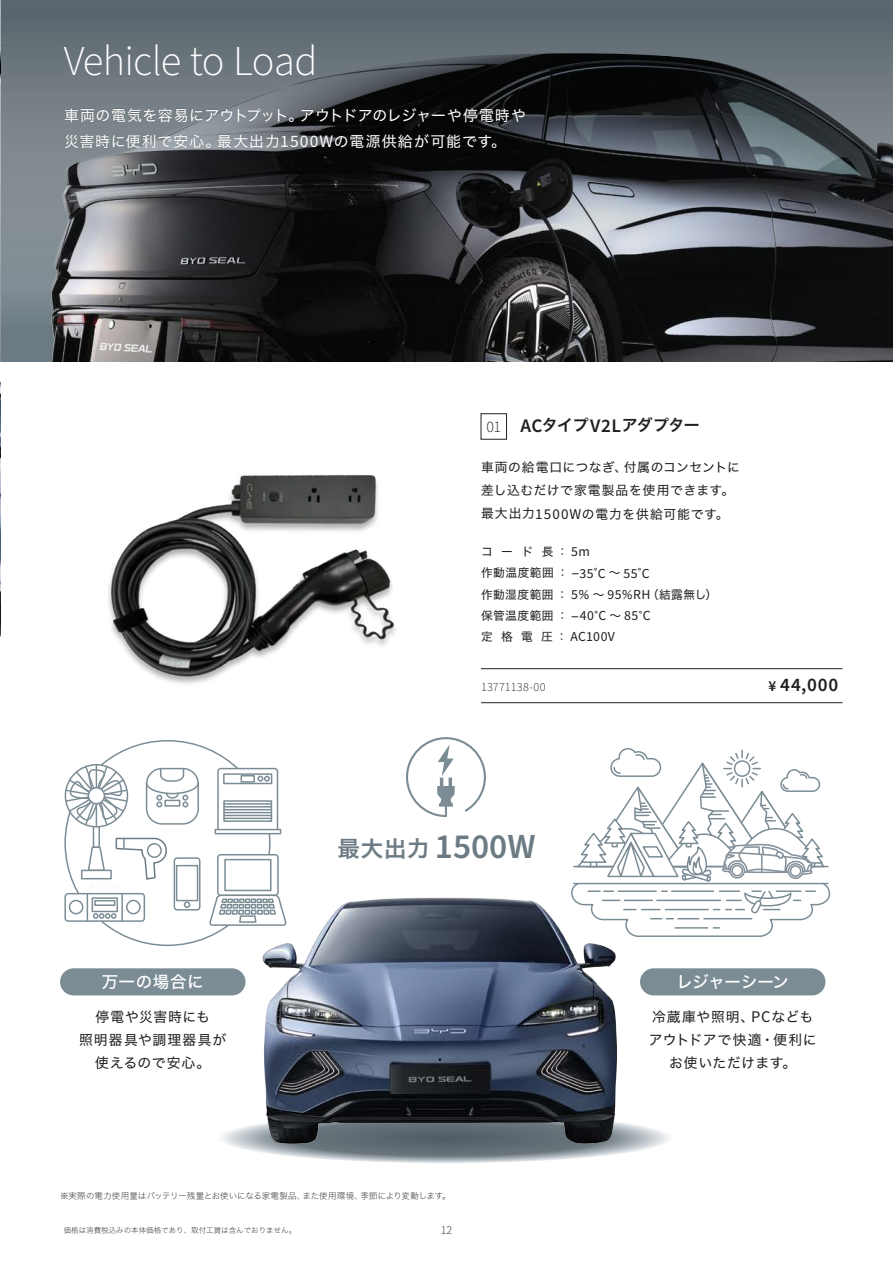
<style>
.page{position:relative;width:893px;height:1263px;background:#fff}
.page>*{position:absolute;margin:0;border:0;box-sizing:border-box;transform-origin:0 0}
.t1{font:300 42.45px "Source Sans Pro";letter-spacing:-.02em;color:#fff}
.t2{font:600 35.25px "Source Sans Pro";color:#6c7b83}
.t3{font:600 19.2px "Source Sans Pro";color:#231f20}
.t4{font:16.5px "Hiragino Sans W5";letter-spacing:-.025em;color:#fff}
.t5{font:16.5px "Hiragino Sans W5";letter-spacing:.01em;color:#fff}
.t6{font:15.9px "Hiragino Sans W6";letter-spacing:-.04em;color:#231f20}
.t7{font:14.85px/25.5px "Hiragino Sans W4";letter-spacing:.045em;color:#fff}
.t8{font:13.8px/23.4px "Hiragino Sans W4";letter-spacing:.05em;color:#231f20;text-align:center}
.t9{font:13.8px "Source Sans Pro";letter-spacing:.025em;color:#231f20}
.t10{font:12.75px/23.4px "Hiragino Sans W4";letter-spacing:.055em;color:#231f20}
.t11{font:300 12.15px "Source Sans Pro";letter-spacing:.02em;color:#231f20}
.t12{font:300 12px "Source Sans Pro";color:#231f20}
.t13{font:11.7px/21.3px "Hiragino Sans W4";letter-spacing:.04em;color:#231f20}
.t14{font:8.55px "Hiragino Sans W1";color:#231f20}
.t15{font:7.5px "Hira Kaku Std W1";color:#231f20}
.s1{font-family:"Source Sans Pro";font-size:17.55px}
.s2{font-family:"Source Sans Pro";font-weight:300}
.s3{font-family:"Source Sans Pro";font-weight:600;font-size:19.2px}
.s4{font-family:"Source Sans Pro";font-size:15px}
.s5{font-family:"Source Sans Pro";font-size:13.8px}
.s6{font-family:"Hiragino Sans W4";font-size:11.7px}
.s7{font-size:15.3px}
.s8{font-family:"Hiragino Sans W6";font-weight:400;font-size:22.35px}
.s9{font-family:"Source Sans Pro";font-size:16.35px}
</style>
<div class="page">
<img style="left:1px;top:302px;width:892px;height:59px">
<svg style="left:1px;top:0;width:892px;height:302px;background:#484d51"></svg>
<img style="left:0;top:326px;width:1px;height:471px">
<img style="left:0;top:424px;width:509px;height:316px">
<div style="left:481px;top:413px;width:26px;height:26px;border:1px solid #231f20"></div>
<hr style="left:481px;top:668px;width:361px;height:1px;background:#231f20">
<hr style="left:481px;top:702px;width:361px;height:1px;background:#231f20">
<img style="left:0;top:0;width:1px;height:361px">
<img style="left:63px;top:107px;width:465px;height:48px">
<div style="left:640px;top:968px;width:185px;height:27px;background:#7b8c95;border-radius:14px"></div>
<div style="left:60px;top:968px;width:186px;height:27px;background:#7b8c95;border-radius:14px"></div>
<svg style="left:218px;top:768px;width:59px;height:63px"></svg>
<div style="left:217px;top:768px;width:61px;height:64px;border:1px solid #7b8c95;border-radius:3px"></div>
<div style="left:223px;top:800px;width:49px;height:22px;border:1px solid #7b8c95"></div>
<hr style="left:224px;top:803px;width:47px;height:2px;background:#7b8c95">
<hr style="left:224px;top:806px;width:47px;height:1px;background:#7b8c95">
<hr style="left:224px;top:809px;width:47px;height:1px;background:#7b8c95">
<hr style="left:224px;top:812px;width:47px;height:1px;background:#7b8c95">
<hr style="left:224px;top:815px;width:47px;height:1px;background:#7b8c95">
<hr style="left:224px;top:818px;width:47px;height:1px;background:#7b8c95">
<div style="left:223px;top:773px;width:49px;height:11px;border:1px solid #7b8c95"></div>
<div style="left:241px;top:775px;width:14px;height:8px;border:1px solid #7b8c95"></div>
<svg style="left:257px;top:776px;width:13px;height:6px"></svg>
<div style="left:215px;top:829px;width:65px;height:5px;background:#fff"></div>
<div style="left:215px;top:829px;width:66px;height:5px;border:1px solid #7b8c95"></div>
<div style="left:217px;top:854px;width:62px;height:42px;border:1px solid #7b8c95;border-radius:3px"></div>
<div style="left:224px;top:859px;width:48px;height:32px;border:1px solid #7b8c95"></div>
<div style="left:90px;top:885px;width:30px;height:16px;border:2px solid #fff;border-radius:3px"></div>
<div style="left:65px;top:894px;width:79px;height:27px;background:#fff;border-radius:3px"></div>
<div style="left:64px;top:893px;width:81px;height:29px;border:1px solid #7b8c95;border-radius:3px"></div>
<div style="left:69px;top:900px;width:14px;height:14px;border:1px solid #7b8c95;border-radius:50%"></div>
<div style="left:126px;top:900px;width:15px;height:14px;border:1px solid #7b8c95;border-radius:50%"></div>
<hr style="left:121px;top:894px;width:2px;height:27px;background:#7b8c95">
<div style="left:92px;top:897px;width:26px;height:15px;border:1px solid #7b8c95"></div>
<svg style="left:87px;top:894px;width:30px;height:27px"></svg>
<div style="left:146px;top:768px;width:53px;height:57px;border:1px solid #7b8c95;border-radius:15px"></div>
<svg style="left:145px;top:767px;width:54px;height:40px"></svg>
<div style="left:93px;top:821px;width:7px;height:27px;border:1px solid #7b8c95"></div>
<svg style="left:87px;top:846px;width:19px;height:24px"></svg>
<svg style="left:64px;top:765px;width:64px;height:61px"></svg>
<div style="left:88px;top:788px;width:16px;height:16px;background:#fff;border-radius:50%"></div>
<div style="left:88px;top:787px;width:17px;height:17px;border:1px solid #7b8c95;border-radius:50%"></div>
<div style="left:81px;top:870px;width:31px;height:9px;border:1px solid #7b8c95"></div>
<svg style="left:115px;top:837px;width:52px;height:43px"></svg>
<div style="left:174px;top:857px;width:27px;height:53px;border:1px solid #7b8c95;border-radius:3px"></div>
<div style="left:176px;top:865px;width:22px;height:36px;border:1px solid #7b8c95"></div>
<div style="left:184px;top:901px;width:6px;height:7px;border:1px solid #7b8c95;border-radius:50%"></div>
<svg style="left:405px;top:736px;width:82px;height:82px"></svg>
<svg style="left:573px;top:748px;width:256px;height:189px"></svg>
<img style="left:208px;top:878px;width:454px;height:285px">
<h1 class="t1" style="left:64px;top:33px;width:255px">Vehicle to Load</h1>
<p class="t7" style="left:64px;top:102px;width:463px">車両の電気を容易にアウトプット。アウトドアのレジャーや停電時や災害時に便利で安心。最大出力<span class="s1">1500W</span>の電源供給が可能です。</p>
<h3 class="t6" style="left:486px;top:411px;width:215px"><span class="s2">01</span> <span class="s3">AC</span>タイプ<span class="s3">V2L</span>アダプター</h3>
<p class="t10" style="left:481px;top:454px;width:260px">車両の給電口につなぎ、付属のコンセントに差し込むだけで家電製品を使用できます。最大出力<span class="s4">1500W</span>の電力を供給可能です。</p>
<p class="t13" style="left:481px;top:540px;width:250px">コード長： <span class="s5">5m<br></span>作動温度範囲： -<span class="s5">35</span>°<span class="s5">C</span> ～ <span class="s5">55</span>°<span class="s5">C<br></span>作動湿度範囲： <span class="s5">5</span>％～ <span class="s5">95</span>％<span class="s5">RH</span>（結露無し）　保管温度範囲： -<span class="s5">40</span>°<span class="s5">C</span> ～ <span class="s5">85</span>°<span class="s5">C</span></p>
<p class="t9" style="left:481px;top:628px;width:135px"><span class="s6">定 格 電 圧：</span> AC100V</p>
<p class="t11" style="left:481px;top:678px;width:66px">13771138-00</p>
<h3 class="t3" style="left:768px;top:672px;width:71px"><span class="s7">¥</span> 44,000</h3>
<h3 class="t5" style="left:102px;top:967px;width:103px">万一の場合に</h3>
<p class="t8" style="left:79px;top:1004px;width:149px">停電や災害時にも<br>照明器具や調理器具が使えるので安心。</p>
<h2 class="t2" style="left:337px;top:823px;width:200px"><span class="s8">最大出力</span> 1500W</h2>
<p class="t14" style="left:60px;top:1188px;width:392px">※実際の電力使用量はバッテリー残量とお使いになる家電製品、また使用環境、季節により変動します。</p>
<p class="t15" style="left:64px;top:1224px;width:234px">価格は消費税込みの本体価格であり、取付工賃は含んでおりません。</p>
<p class="t12" style="left:441px;top:1222px;width:13px">12</p>
<h3 class="t4" style="left:676px;top:967px;width:114px">レジャーシーン</h3>
<p class="t8" style="left:649px;top:1004px;width:169px">冷蔵庫や照明、<span class="s9">PC</span>などもアウトドアで快適・便利にお使いただけます。</p>
</div>
